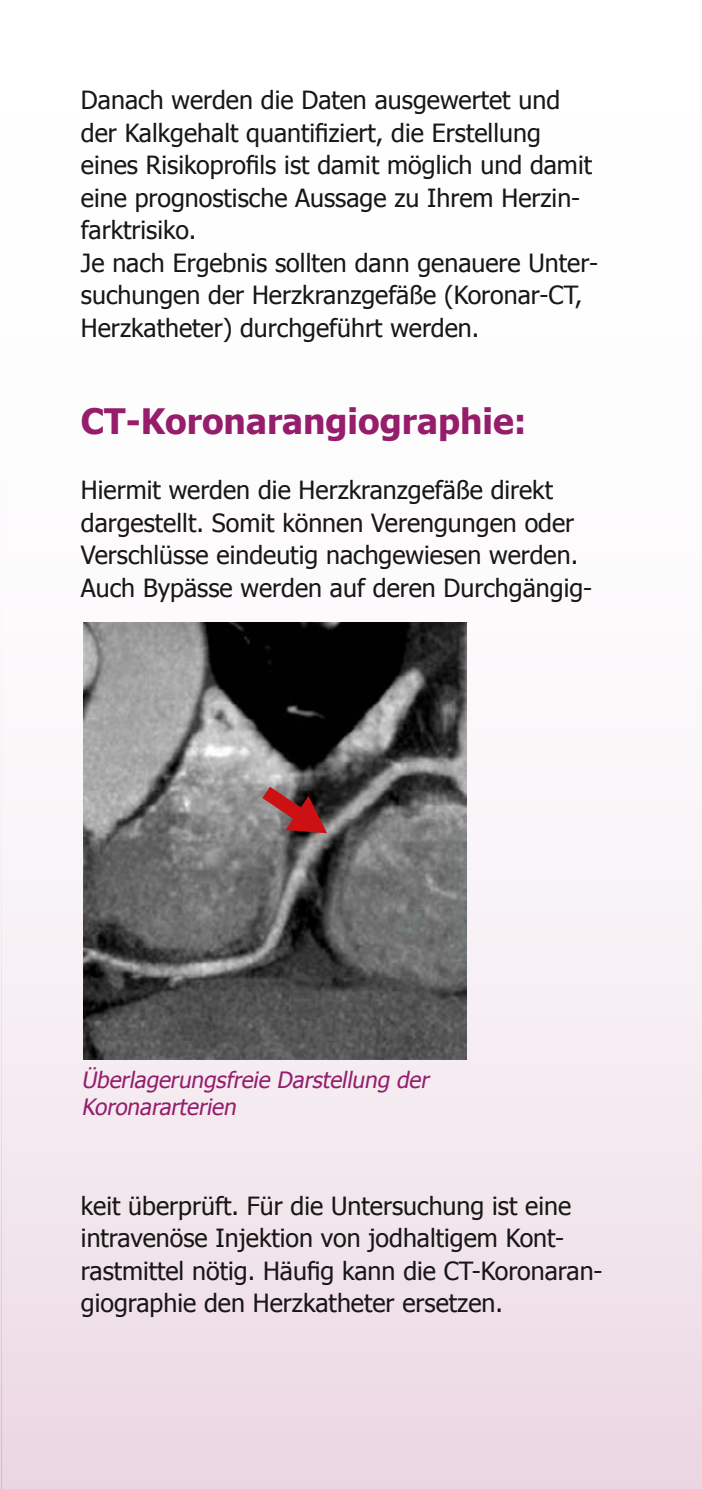
<style>
.page{position:relative;width:702px;height:1489px;background:#fff}
.page>*{position:absolute;margin:0;border:0;box-sizing:border-box;transform-origin:0 0}
.t1{font:700 35px "Tahoma";color:#951d6c}
.t2{font:25px/32.5px "Tahoma";color:#181716}
.t3{font:italic 22.5px/27.5px "Tahoma";color:#951d6c}
</style>
<div class="page">
<div style="left:2px;top:0;width:700px;height:1488px;background:linear-gradient(to bottom,#fff,#eedfe8)"></div>
<img style="left:83px;top:622px;width:383px;height:437px">
<svg style="left:262px;top:786px;width:65px;height:47px;background:#893c3d"></svg>
<svg style="left:0;top:646px;width:2px;height:842px"></svg>
<p class="t2" style="left:81px;top:83px;width:518px">Danach werden die Daten ausgewertet und der Kalkgehalt quantifiziert, die Erstellung eines Risikoprofils ist damit möglich und damit eine prognostische Aussage zu Ihrem Herzin&shy;farktrisiko.<br>Je nach Ergebnis sollten dann genauere Unter&shy;suchungen der Herzkranzgefäße (Koronar-CT, Herzkatheter) durchgeführt werden.</p>
<h1 class="t1" style="left:81px;top:397px;width:447px">CT-Koronarangiographie:</h1>
<p class="t2" style="left:81px;top:473px;width:513px">Hiermit werden die Herzkranzgefäße direkt dargestellt. Somit können Verengungen oder Verschlüsse eindeutig nachgewiesen werden.<br>Auch Bypässe werden auf deren Durchgängig-</p>
<p class="t3" style="left:81px;top:1064px;width:353px">Überlagerungsfreie Darstellung der<br>Koronararterien</p>
<p class="t2" style="left:81px;top:1188px;width:523px">keit überprüft. Für die Untersuchung ist eine intravenöse Injektion von jodhaltigem Kont&shy;rastmittel nötig. Häufig kann die CT-Koronaran&shy;giographie den Herzkatheter ersetzen.</p>
</div>
